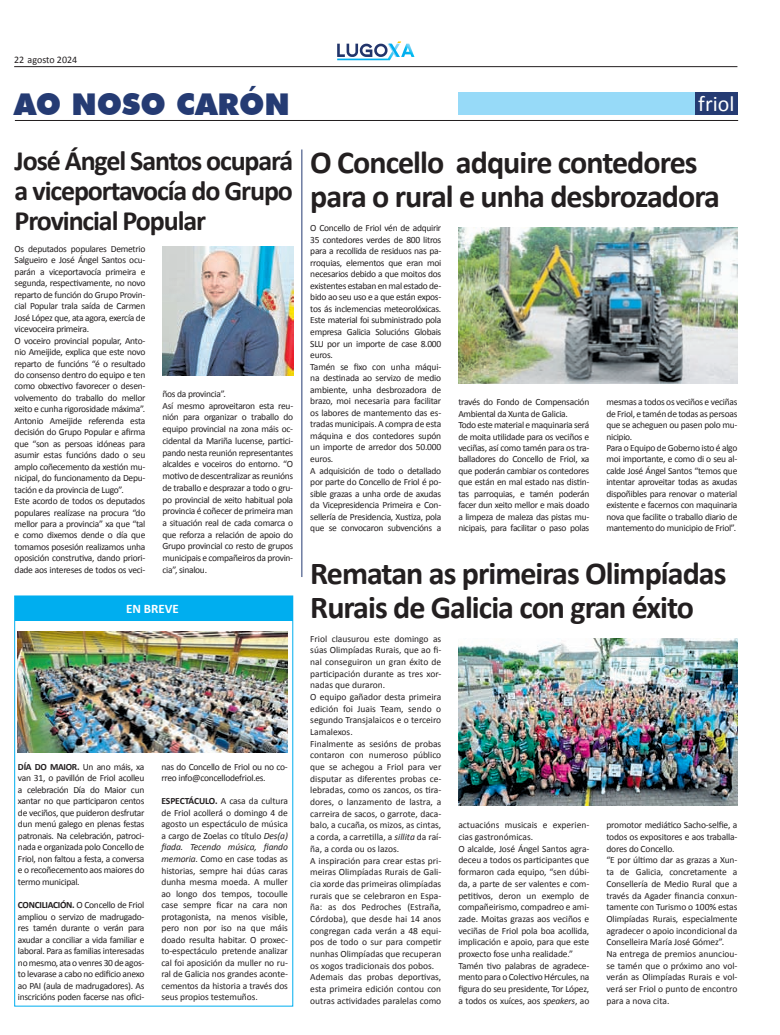
<style>
.page{position:relative;width:780px;height:1035px;background:#fff}
.page>*{position:absolute;margin:0;border:0;box-sizing:border-box;transform-origin:0 0}
.t1{font:700 32px/34px "Calibri";letter-spacing:-.03em;color:#231f20}
.t2{font:900 30px "Futura BT";color:#253b73}
.t3{font:700 28px/30px "Calibri";letter-spacing:-.04em;color:#231f20;text-align:justify}
.t4{font:22px "Calibri";color:#fff}
.t5{font:700 13px "Calibri";color:#fff}
.t6{font:10px "Calibri";color:#231f20}
.t7{font:9.5px/11.5px "Calibri";letter-spacing:-.03em;color:#231f20}
.t8{font:9.5px/11.7px "Calibri";letter-spacing:-.01em;color:#231f20}
.t9{font:9.5px/11.7px "Calibri";color:#231f20}
.s1{font-weight:700}
.s2{font-style:italic}
</style>
<div class="page">
<svg style="left:337px;top:41px;width:77px;height:19px"></svg>
<hr style="left:14px;top:66px;width:723px;height:1px;background:#231f20">
<hr style="left:15px;top:120px;width:723px;height:1px;background:#231f20">
<div style="left:458px;top:92px;width:280px;height:22px;background:#97daf8"></div>
<div style="left:695px;top:92px;width:43px;height:22px;background:#253b73"></div>
<img style="left:162px;top:247px;width:131px;height:129px">
<svg style="left:14px;top:595px;width:280px;height:412px"></svg>
<div style="left:15px;top:596px;width:277px;height:24px;background:#00aeef"></div>
<img style="left:18px;top:631px;width:270px;height:121px">
<img style="left:458px;top:638px;width:279px;height:167px">
<img style="left:458px;top:227px;width:279px;height:157px">
<hr style="left:301px;top:149px;width:1px;height:428px;background:#253b73">
<p class="t6" style="left:14px;top:54px;width:65px">22 agosto 2024</p>
<h2 class="t2" style="left:14px;top:86px;width:277px">AO NOSO CARÓN</h2>
<h3 class="t4" style="left:698px;top:90px;width:38px">friol</h3>
<h3 class="t3" style="left:15px;top:145px;width:280px">José Ángel Santos ocupará a viceportavocía do Grupo Provincial Popular</h3>
<p class="t7" style="left:15px;top:242px;width:132px">Os deputados populares Demetrio Salgueiro e José Ángel Santos ocu&shy;parán a viceportavocía primeira e segunda, respectivamente, no novo reparto de función do Grupo Provin&shy;cial Popular trala saída de Carmen José López que, ata agora, exercía de vicevoceira primeira.<br>O voceiro provincial popular, Anto&shy;nio Ameijide, explica que este novo reparto de funcións “é o resultado do consenso dentro do equipo e ten como obxectivo favorecer o desen&shy;volvemento do traballo do mellor xeito e cunha rigorosidade máxima”.<br>Antonio Ameijide referenda esta decisión do Grupo Popular e afirma que “son as persoas idóneas para asumir estas funcións dado o seu amplo coñecemento da xestión mu&shy;nicipal, do funcionamento da Depu&shy;tación e da provincia de Lugo”.<br>Este acordo de todos os deputados populares realízase na procura “do mellor para a provincia” xa que “tal e como dixemos dende o día que tomamos posesión realizamos unha oposición construtiva, dando priori&shy;dade aos intereses de todos os veci-</p>
<p class="t7" style="left:162px;top:387px;width:132px">ños da provincia”.<br>Así mesmo aproveitaron esta reu&shy;nión para organizar o traballo do equipo provincial na zona máis oc&shy;cidental da Mariña lucense, partici&shy;pando nesta reunión representantes alcaldes e voceiros do entorno. “O motivo de descentralizar as reunións de traballo e desprazar a todo o gru&shy;po provincial de xeito habitual pola provincia é coñecer de primeira man a situación real de cada comarca o que reforza a relación de apoio do<br>Grupo provincial co resto de grupos municipais e compañeiros da provin&shy;cia”, sinalou.</p>
<h3 class="t5" style="left:126px;top:601px;width:54px">EN BREVE</h3>
<p class="t7" style="left:18px;top:760px;width:128px;text-align:justify"><span class="s1">DÍA DO MAIOR.</span> Un ano máis, xa van 31, o pavillón de Friol acolleu a celebración Día do Maior cun xantar no que participaron centos de veciños, que puideron desfrutar dun menú galego en plenas festas patronais. Na celebración, patroci&shy;nada e organizada polo Concello de Friol, non faltou a festa, a conversa e o recoñecemento aos maiores do termo municipal.</p>
<p class="t7" style="left:18px;top:898px;width:128px;text-align:justify"><span class="s1">CONCILIACIÓN.</span> O Concello de Friol ampliou o servizo de madrugado&shy;res tamén durante o verán para axudar a conciliar a vida familiar e laboral. Para as familias interesadas no mesmo, ata o venres 30 de agos&shy;to levarase a cabo no edificio anexo ao PAI (aula de madrugadores). As inscricións poden facerse nas ofici-</p>
<p class="t7" style="left:161px;top:760px;width:128px">nas do Concello de Friol ou no co&shy;rreo info@concellodefriol.es.</p>
<p class="t7" style="left:161px;top:795px;width:128px;text-align:justify"><span class="s1">ESPECTÁCULO.</span> A casa da cultura de Friol acollerá o domingo 4 de agosto un espectáculo de música a cargo de Zoelas co título <span class="s2">Des(a) fiada. Tecendo música, fiando memoria</span>. Como en case todas as historias, sempre hai dúas caras dunha mesma moeda. A muller ao longo dos tempos, tocoulle case sempre ficar na cara non protagonista, na menos visible, pero non por iso na que máis doado resulta habitar. O proxec&shy;to-espectáculo pretende analizar cal foi aposición da muller no ru&shy;ral de Galicia nos grandes aconte&shy;cementos da historia a través dos seus propios testemuños.</p>
<h1 class="t1" style="left:310px;top:144px;width:411px">O Concello adquire contedores para o rural e unha desbrozadora</h1>
<p class="t7" style="left:310px;top:222px;width:132px">O Concello de Friol vén de adquirir<br>35 contedores verdes de 800 litros para a recollida de residuos nas pa&shy;rroquias, elementos que eran moi necesarios debido a que moitos dos existentes estaban en mal estado de&shy;bido ao seu uso e a que están expos&shy;tos ás inclemencias meteorolóxicas.<br>Este material foi subministrado pola empresa Galicia Solucións Globais<br>SLU por un importe de case 8.000 euros.<br>Tamén se fixo con unha máqui&shy;na destinada ao servizo de medio ambiente, unha desbrozadora de brazo, moi necesaria para facilitar os labores de mantemento das es&shy;tradas municipais. A compra de esta máquina e dos contedores supón un importe de arredor dos 50.000 euros.<br>A adquisición de todo o detallado por parte do Concello de Friol é po&shy;sible grazas a unha orde de axudas da Vicepresidencia Primeira e Con&shy;sellería de Presidencia, Xustiza, pola que se convocaron subvencións a</p>
<p class="t7" style="left:458px;top:396px;width:132px">través do Fondo de Compensación Ambiental da Xunta de Galicia.<br>Todo este material e maquinaria será de moita utilidade para os veciños e veciñas, así como tamén para os tra&shy;balladores do Concello de Friol, xa que poderán cambiar os contedores que están en mal estado nas distin&shy;tas parroquias, e tamén poderán facer dun xeito mellor e mais doado a limpeza de maleza das pistas mu&shy;nicipais, para facilitar o paso polas</p>
<p class="t7" style="left:606px;top:396px;width:132px">mesmas a todos os veciños e veciñas de Friol, e tamén de todas as persoas que se acheguen ou pasen polo mu&shy;nicipio.<br>Para o Equipo de Goberno isto é algo moi importante, e como di o seu al&shy;calde José Ángel Santos “temos que intentar aproveitar todas as axudas dispoñibles para renovar o material existente e facernos con maquinaria nova que facilite o traballo diario de mantemento do municipio de Friol”.</p>
<h1 class="t1" style="left:310px;top:555px;width:418px">Rematan as primeiras Olimpíadas<br>Rurais de Galicia con gran éxito</h1>
<p class="t9" style="left:310px;top:632px;width:132px">Friol clausurou este domingo as súas Olimpíadas Rurais, que ao fi&shy;nal conseguiron un gran éxito de participación durante as tres xor&shy;nadas que duraron.<br>O equipo gañador desta primeira edición foi Juais Team, sendo o segundo Transjalaicos e o terceiro<br>Lamalexos.<br>Finalmente as sesións de probas contaron con numeroso público que se achegou a Friol para ver disputar as diferentes probas ce&shy;lebradas, como os zancos, os tira&shy;dores, o lanzamento de lastra, a carreira de sacos, o garrote, daca&shy;balo, a cucaña, os mizos, as cintas, a corda, a carretilla, a <span class="s2">sillita</span> da raí&shy;ña, a corda ou os lazos.<br>A inspiración para crear estas pri&shy;meiras Olimpíadas Rurais de Gali&shy;cia xorde das primeiras olimpíadas rurais que se celebraron en Espa&shy;ña: as dos Pedroches (Estraña,<br>Córdoba), que desde hai 14 anos congregan cada verán a 48 equi&shy;pos de todo o sur para competir nunhas Olimpíadas que recuperan os xogos tradicionais dos pobos.<br>Ademais das probas deportivas, esta primeira edición contou con outras actividades paralelas como</p>
<p class="t8" style="left:458px;top:819px;width:132px">actuacións musicais e experien&shy;cias gastronómicas.<br>O alcalde, José Ángel Santos agra&shy;deceu a todos os participantes que formaron cada equipo, “sen dúbi&shy;da, a parte de ser valentes e com&shy;petitivos, deron un exemplo de compañeirismo, compadreo e ami&shy;zade. Moitas grazas aos veciños e veciñas de Friol pola boa acollida, implicación e apoio, para que este proxecto fose unha realidade.”<br>Tamén tivo palabras de agradece&shy;mento para o Colectivo Hércules, na figura do seu presidente, Tor López, a todos os xuíces, aos <span class="s2">speakers</span>, ao</p>
<p class="t8" style="left:606px;top:819px;width:132px">promotor mediático Sacho-selfie, a todos os expositores e aos traballa&shy;dores do Concello.<br>“E por último dar as grazas a Xun&shy;ta de Galicia, concretamente a<br>Consellería de Medio Rural que a través da Agader financia conxun&shy;tamente con Turismo o 100% estas<br>Olimpíadas Rurais, especialmente agradecer o apoio incondicional da<br>Conselleira María José Gómez”.<br>Na entrega de premios anunciou&shy;se tamén que o próximo ano vol&shy;verán as Olimpíadas Rurais e vol&shy;verá ser Friol o punto de encontro para a nova cita.</p>
</div>
